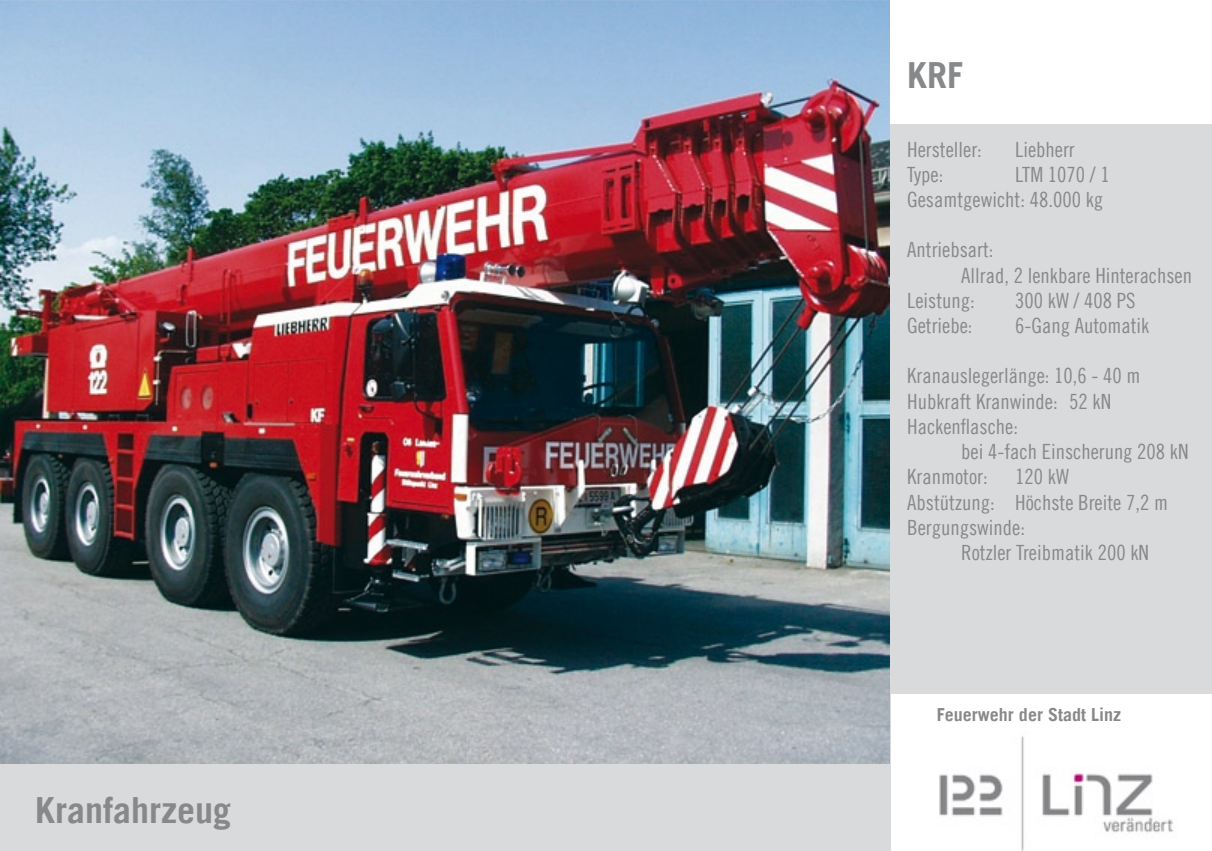
<style>
.page{position:relative;width:1212px;height:851px;background:#fff}
.page>*{position:absolute;margin:0;border:0;box-sizing:border-box;transform-origin:0 0}
.t1{font:700 36px "Trade Gothic";color:#878889}
.t2{font:21px/25.2px "Trade Gothic Cond Eighteen";color:#878889}
.t3{font:700 18px "Trade Gothic";color:#878889}
</style>
<div class="page">
<img style="left:0;top:0;width:890px;height:764px">
<div style="left:0;top:764px;width:1127px;height:86px;background:#d9dadb"></div>
<div style="left:890px;top:0;width:322px;height:767px;background:#d9dadb"></div>
<div style="left:890px;top:0;width:322px;height:123px;background:#fff"></div>
<img style="left:891px;top:694px;width:321px;height:156px">
<h1 class="t1" style="left:35px;top:788px;width:197px">Kranfahrzeug</h1>
<h1 class="t1" style="left:907px;top:53px;width:58px">KRF</h1>
<p class="t2" style="left:907px;top:136px;width:76px">Hersteller:</p>
<p class="t2" style="left:1015px;top:136px;width:61px">Liebherr</p>
<p class="t2" style="left:907px;top:161px;width:38px">Type:</p>
<p class="t2" style="left:907px;top:161px;width:204px;text-indent:108px">LTM 1070 / 1<br>Gesamtgewicht: 48.000 kg</p>
<p class="t2" style="left:907px;top:237px;width:88px">Antriebsart:</p>
<p class="t2" style="left:961px;top:262px;width:232px">Allrad, 2 lenkbare Hinterachsen</p>
<p class="t2" style="left:907px;top:287px;width:69px">Leistung:</p>
<p class="t2" style="left:1015px;top:287px;width:122px">300 kW / 408 PS</p>
<p class="t2" style="left:907px;top:312px;width:67px">Getriebe:</p>
<p class="t2" style="left:1015px;top:312px;width:136px">6-Gang Automatik</p>
<p class="t2" style="left:907px;top:363px;width:235px">Kranauslegerlänge: 10,6 - 40 m<br>Hubkraft Kranwinde: 52 kN<br>Hackenflasche:</p>
<p class="t2" style="left:907px;top:438px;width:283px;text-indent:54px">bei 4-fach Einscherung 208 kN<br>Kranmotor:</p>
<p class="t2" style="left:907px;top:464px;width:262px;text-indent:108px">120 kW<br>Abstützung: Höchste Breite 7,2 m<br>Bergungswinde:</p>
<p class="t2" style="left:961px;top:539px;width:189px">Rotzler Treibmatik 200 kN</p>
<p class="t3" style="left:937px;top:703px;width:185px">Feuerwehr der Stadt Linz</p>
</div>
